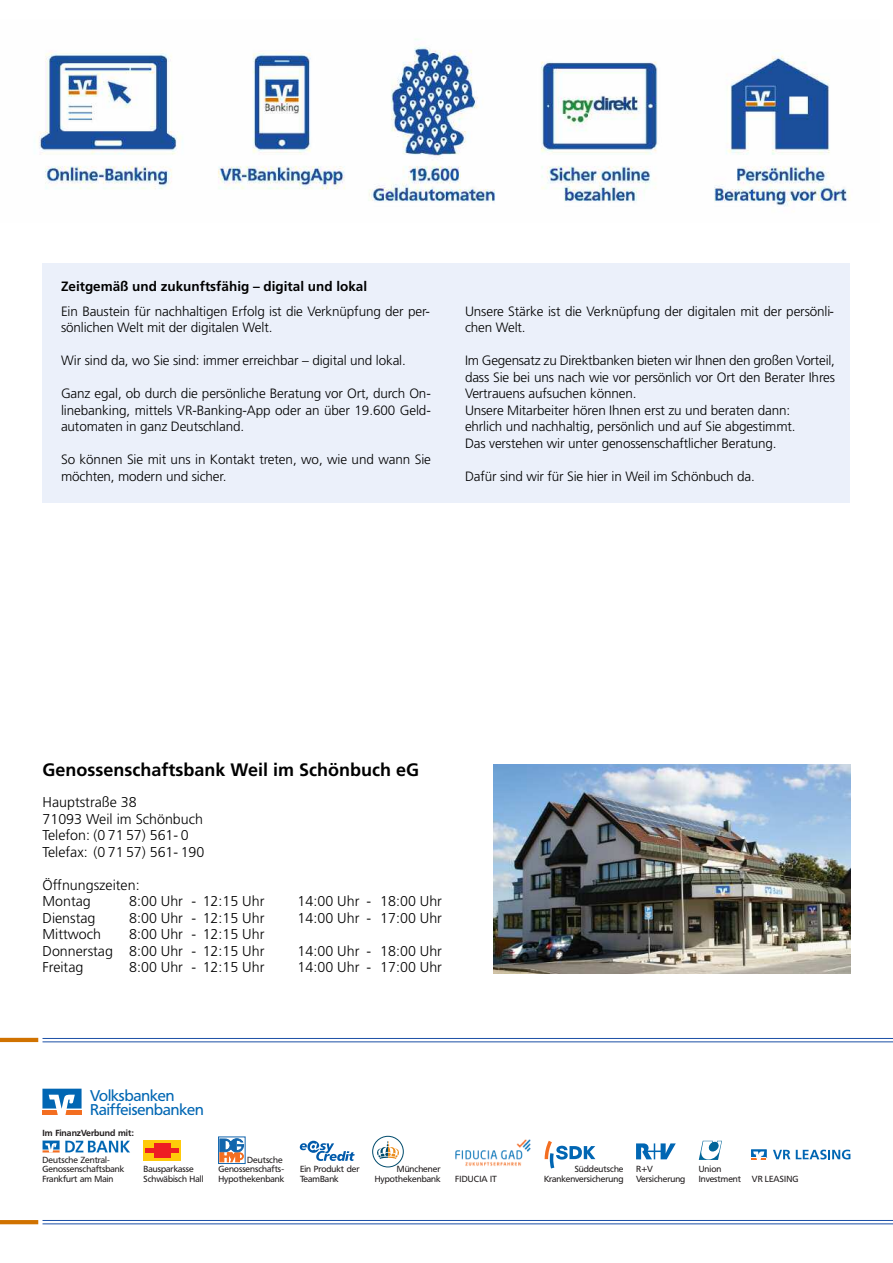
<style>
.page{position:relative;width:893px;height:1263px;background:#fff}
.page>*{position:absolute;margin:0;border:0;box-sizing:border-box;transform-origin:0 0}
.t1{font:700 18px "Frutiger";color:#000}
.t2{font:15.45px/14.5px "Frutiger VR";color:#0166b3}
.t3{font:300 14.25px/16.5px "Frutiger";color:#000}
.t4{font:300 13.5px/16.5px "Frutiger";letter-spacing:-.01em;color:#000}
.t5{font:700 13.5px "Frutiger";color:#000}
.t6{font:8.7px/9.3px "Frutiger VR";color:#231f20}
.t7{font:700 8.7px "Frutiger VR";color:#231f20}
.t8{font:8.7px "Frutiger VR";letter-spacing:.02em;color:#231f20}
</style>
<div class="page">
<div style="left:43px;top:264px;width:807px;height:239px;background:#ebf0fa"></div>
<div style="left:144px;top:1140px;width:37px;height:21px;background:#feca0a"></div>
<hr style="left:154px;top:1154px;width:16px;height:4px;background:#ee1d23">
<div style="left:145px;top:1148px;width:17px;height:5px;background:#ee1d23"></div>
<div style="left:154px;top:1143px;width:16px;height:5px;background:#ee1d23"></div>
<div style="left:163px;top:1148px;width:16px;height:5px;background:#ee1d23"></div>
<svg style="left:300px;top:1141px;width:55px;height:20px"></svg>
<div style="left:373px;top:1136px;width:30px;height:31px;border:1px solid #004b6c;border-radius:50%"></div>
<svg style="left:376px;top:1141px;width:24px;height:18px"></svg>
<svg style="left:545px;top:1141px;width:50px;height:27px"></svg>
<svg style="left:636px;top:1143px;width:40px;height:16px"></svg>
<svg style="left:699px;top:1141px;width:23px;height:19px"></svg>
<svg style="left:773px;top:1150px;width:17px;height:9px"></svg>
<svg style="left:796px;top:1150px;width:54px;height:9px"></svg>
<svg style="left:752px;top:1150px;width:14px;height:2px"></svg>
<svg style="left:751px;top:1152px;width:15px;height:7px"></svg>
<svg style="left:43px;top:1140px;width:87px;height:12px"></svg>
<div style="left:218px;top:1137px;width:27px;height:26px;border:1px solid #1265ad"></div>
<svg style="left:220px;top:1139px;width:24px;height:23px"></svg>
<svg style="left:43px;top:1089px;width:39px;height:26px"></svg>
<img style="left:455px;top:1139px;width:76px;height:28px">
<hr style="left:43px;top:1220px;width:850px;height:1px;background:#1b4fa6">
<hr style="left:43px;top:1223px;width:850px;height:1px;background:#1b4fa6">
<hr style="left:43px;top:1041px;width:850px;height:1px;background:#1b4fa6">
<hr style="left:43px;top:1038px;width:850px;height:1px;background:#1b4fa6">
<img style="left:493px;top:764px;width:357px;height:210px">
<hr style="left:0;top:1220px;width:38px;height:4px;background:#d07200">
<hr style="left:0;top:1038px;width:38px;height:4px;background:#d07200">
<img style="left:34px;top:39px;width:816px;height:168px">
<p class="t5" style="left:61px;top:281px;width:308px">Zeitgemäß und zukunftsfähig – digital und lokal</p>
<p class="t4" style="left:61px;top:304px;width:371px">Ein Baustein für nachhaltigen Erfolg ist die Verknüpfung der per&shy;sönlichen Welt mit der digitalen Welt.</p>
<p class="t4" style="left:61px;top:353px;width:346px">Wir sind da, wo Sie sind: immer erreichbar – digital und lokal.</p>
<p class="t4" style="left:61px;top:386px;width:371px;text-align:justify">Ganz egal, ob durch die persönliche Beratung vor Ort, durch On&shy;linebanking, mittels VR-Banking-App oder an über 19.600 Geld&shy;automaten in ganz Deutschland.</p>
<p class="t4" style="left:61px;top:452px;width:371px">So können Sie mit uns in Kontakt treten, wo, wie und wann Sie möchten, modern und sicher.</p>
<p class="t4" style="left:465px;top:304px;width:371px">Unsere Stärke ist die Verknüpfung der digitalen mit der persönli&shy;chen Welt.</p>
<p class="t4" style="left:465px;top:353px;width:371px">Im Gegensatz zu Direktbanken bieten wir Ihnen den großen Vorteil, dass Sie bei uns nach wie vor persönlich vor Ort den Berater Ihres Vertrauens aufsuchen können.<br>Unsere Mitarbeiter hören Ihnen erst zu und beraten dann:<br>ehrlich und nachhaltig, persönlich und auf Sie abgestimmt.<br>Das verstehen wir unter genossenschaftlicher Beratung.</p>
<p class="t4" style="left:465px;top:469px;width:291px">Dafür sind wir für Sie hier in Weil im Schönbuch da.</p>
<h1 class="t1" style="left:43px;top:762px;width:378px">Genossenschaftsbank Weil im Schönbuch eG</h1>
<p class="t3" style="left:43px;top:795px;width:163px">Hauptstraße 38<br>71093 Weil im Schönbuch<br>Telefon: (0 71 57) 561- 0<br>Telefax: (0 71 57) 561- 190</p>
<p class="t3" style="left:43px;top:878px;width:99px">Öffnungszeiten:<br>Montag</p>
<p class="t3" style="left:129px;top:894px;width:137px">8:00 Uhr - 12:15 Uhr</p>
<p class="t3" style="left:298px;top:894px;width:146px">14:00 Uhr - 18:00 Uhr</p>
<p class="t3" style="left:43px;top:911px;width:55px">Dienstag</p>
<p class="t3" style="left:129px;top:911px;width:137px">8:00 Uhr - 12:15 Uhr</p>
<p class="t3" style="left:298px;top:911px;width:146px">14:00 Uhr - 17:00 Uhr</p>
<p class="t3" style="left:43px;top:927px;width:60px">Mittwoch</p>
<p class="t3" style="left:43px;top:927px;width:223px;text-align:right">8:00 Uhr - 12:15 Uhr<br>Donnerstag 8:00 Uhr - 12:15 Uhr</p>
<p class="t3" style="left:298px;top:944px;width:146px">14:00 Uhr - 18:00 Uhr</p>
<p class="t3" style="left:43px;top:960px;width:42px">Freitag</p>
<p class="t3" style="left:129px;top:960px;width:137px">8:00 Uhr - 12:15 Uhr</p>
<p class="t3" style="left:298px;top:960px;width:146px">14:00 Uhr - 17:00 Uhr</p>
<p class="t2" style="left:90px;top:1088px;width:115px">Volksbanken<br>Raiffeisenbanken</p>
<p class="t7" style="left:43px;top:1129px;width:93px">Im FinanzVerbund mit:</p>
<p class="t6" style="left:43px;top:1155px;width:83px">Deutsche Zentral-<br>Genossenschaftsbank<br>Frankfurt am Main</p>
<p class="t6" style="left:144px;top:1165px;width:61px">Bausparkasse<br>Schwäbisch Hall</p>
<p class="t6" style="left:218px;top:1155px;width:67px;text-indent:29px">Deutsche<br>Genossenschafts-<br>Hypothekenbank</p>
<p class="t6" style="left:300px;top:1165px;width:61px">Ein Produkt der<br>TeamBank</p>
<p class="t6" style="left:375px;top:1165px;width:67px;text-align:right">Münchener<br>Hypothekenbank</p>
<p class="t8" style="left:455px;top:1174px;width:43px">FIDUCIA IT</p>
<p class="t6" style="left:544px;top:1165px;width:81px;text-align:right">Süddeutsche<br>Krankenversicherung</p>
<p class="t6" style="left:636px;top:1165px;width:51px">R+V<br>Versicherung</p>
<p class="t6" style="left:699px;top:1165px;width:101px">Union<br>Investment VR LEASING</p>
</div>
